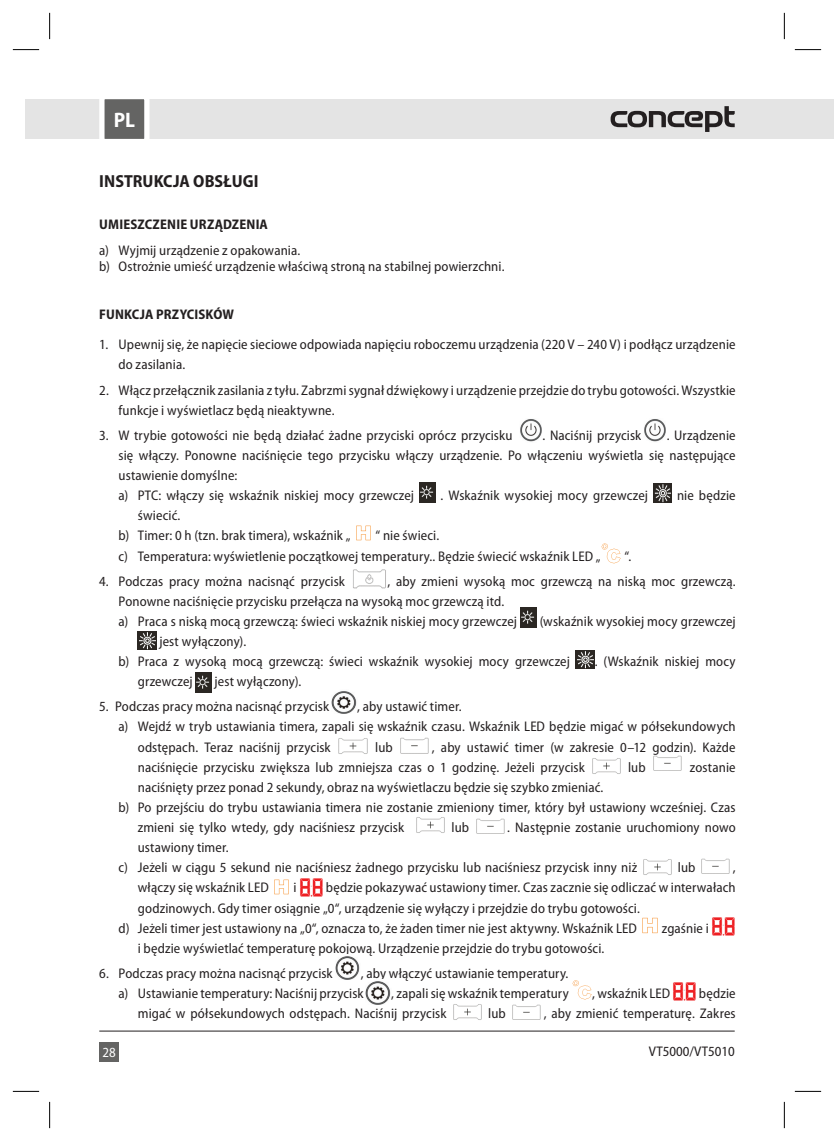
<style>
.page{position:relative;width:834px;height:1141px;background:#fff}
.page>*{position:absolute;margin:0;border:0;box-sizing:border-box;transform-origin:0 0}
.t1{font:700 semi-condensed 21px "Myriad Pro";color:#fff}
.t2{font:700 semi-condensed 17.5px "Myriad Pro";color:#231f20}
.t3{font:semi-condensed 14px/20.1px "Myriad Pro";letter-spacing:.01em;color:#231f20}
.t4{font:700 semi-condensed 14px "Myriad Pro";letter-spacing:.015em;color:#231f20}
.t5{font:semi-condensed 14px "Myriad Pro";color:#fff}
</style>
<div class="page">
<div style="left:784px;top:99px;width:49px;height:40px;background:#e4e4e4"></div>
<div style="left:25px;top:99px;width:759px;height:40px;background:#e4e4e4"></div>
<div style="left:99px;top:1042px;width:20px;height:20px;background:#646463"></div>
<svg style="left:833px;top:106px;width:1px;height:26px"></svg>
<svg style="left:610px;top:106px;width:124px;height:26px"></svg>
<svg style="left:99px;top:99px;width:51px;height:40px;background:#868686"></svg>
<hr style="left:99px;top:1031px;width:635px;height:1px;background:#231f20">
<img style="left:520px;top:419px;width:22px;height:23px">
<img style="left:644px;top:419px;width:22px;height:23px">
<img style="left:419px;top:482px;width:16px;height:20px">
<img style="left:653px;top:484px;width:18px;height:18px">
<img style="left:356px;top:525px;width:15px;height:16px">
<img style="left:601px;top:543px;width:20px;height:21px">
<img style="left:353px;top:570px;width:33px;height:18px">
<img style="left:520px;top:607px;width:16px;height:20px">
<img style="left:138px;top:631px;width:19px;height:18px">
<img style="left:575px;top:650px;width:19px;height:19px">
<img style="left:195px;top:672px;width:17px;height:20px">
<img style="left:332px;top:691px;width:25px;height:23px">
<img style="left:338px;top:738px;width:30px;height:16px">
<img style="left:400px;top:738px;width:29px;height:16px">
<img style="left:592px;top:758px;width:29px;height:16px">
<img style="left:653px;top:755px;width:29px;height:16px">
<img style="left:416px;top:817px;width:29px;height:16px">
<img style="left:476px;top:818px;width:29px;height:16px">
<img style="left:643px;top:859px;width:29px;height:16px">
<img style="left:701px;top:858px;width:29px;height:16px">
<img style="left:274px;top:879px;width:15px;height:16px">
<img style="left:300px;top:878px;width:23px;height:18px">
<img style="left:642px;top:917px;width:16px;height:17px">
<img style="left:712px;top:917px;width:23px;height:18px">
<img style="left:335px;top:956px;width:25px;height:23px">
<img style="left:366px;top:981px;width:25px;height:23px">
<img style="left:572px;top:980px;width:20px;height:20px">
<img style="left:673px;top:982px;width:23px;height:18px">
<img style="left:453px;top:1004px;width:29px;height:16px">
<img style="left:512px;top:1004px;width:29px;height:16px">
<svg style="left:13px;top:49px;width:26px;height:1px"></svg>
<svg style="left:794px;top:49px;width:27px;height:1px"></svg>
<svg style="left:13px;top:1091px;width:26px;height:1px"></svg>
<svg style="left:794px;top:1091px;width:27px;height:1px"></svg>
<svg style="left:49px;top:13px;width:1px;height:26px"></svg>
<svg style="left:49px;top:1102px;width:1px;height:26px"></svg>
<svg style="left:783px;top:13px;width:1px;height:26px"></svg>
<svg style="left:783px;top:1102px;width:1px;height:26px"></svg>
<h1 class="t1" style="left:114px;top:108px;width:23px">PL</h1>
<p class="t2" style="left:99px;top:171px;width:161px">INSTRUKCJA OBSŁUGI</p>
<p class="t4" style="left:99px;top:216px;width:170px">UMIESZCZENIE URZĄDZENIA</p>
<p class="t3" style="left:99px;top:242px;width:406px;line-height:16.1px">a) Wyjmij urządzenie z opakowania.<br>b) Ostrożnie umieść urządzenie właściwą stroną na stabilnej powierzchni.</p>
<p class="t4" style="left:99px;top:307px;width:136px">FUNKCJA PRZYCISKÓW</p>
<p class="t3" style="left:118px;top:335px;width:618px;text-indent:-19px">1. Upewnij się, że napięcie sieciowe odpowiada napięciu roboczemu urządzenia (220 V – 240 V) i podłącz urządzenie do zasilania.</p>
<p class="t3" style="left:118px;top:380px;width:618px;text-indent:-19px">2. Włącz przełącznik zasilania z tyłu. Zabrzmi sygnał dźwiękowy i urządzenie przejdzie do trybu gotowości. Wszystkie funkcje i wyświetlacz będą nieaktywne.</p>
<p class="t3" style="left:99px;top:425px;width:414px">3. W trybie gotowości nie będą działać żadne przyciski oprócz przycisku</p>
<p class="t3" style="left:542px;top:425px;width:100px">. Naciśnij przycisk</p>
<p class="t3" style="left:118px;top:425px;width:618px;text-indent:548px">. Urządzenie się włączy. Ponowne naciśnięcie tego przycisku włączy urządzenie. Po włączeniu wyświetla się następujące ustawienie domyślne:<br>a) PTC: włączy się wskaźnik niskiej mocy grzewczej</p>
<p class="t3" style="left:440px;top:486px;width:209px">. Wskaźnik wysokiej mocy grzewczej</p>
<p class="t3" style="left:677px;top:486px;width:60px">nie będzie</p>
<p class="t3" style="left:118px;top:506px;width:233px;text-indent:19px">świecić.<br>b) Timer: 0 h (tzn. brak timera), wskaźnik „</p>
<p class="t3" style="left:118px;top:526px;width:483px;text-indent:257px">“ nie świeci.<br>c) Temperatura: wyświetlenie początkowej temperatury.. Będzie świecić wskaźnik LED „</p>
<p class="t3" style="left:624px;top:546px;width:8px">“.</p>
<p class="t3" style="left:118px;top:571px;width:618px;text-indent:269px">, aby zmieni wysoką moc grzewczą na niską moc grzewczą.<br>Ponowne naciśnięcie przycisku przełącza na wysoką moc grzewczą itd.<br>a) Praca s niską mocą grzewczą: świeci wskaźnik niskiej mocy grzewczej</p>
<p class="t3" style="left:99px;top:571px;width:247px">4. Podczas pracy można nacisnąć przycisk</p>
<p class="t3" style="left:539px;top:611px;width:197px">(wskaźnik wysokiej mocy grzewczej</p>
<p class="t3" style="left:118px;top:632px;width:453px;text-indent:41px">jest wyłączony).<br>b) Praca z wysoką mocą grzewczą: świeci wskaźnik wysokiej mocy grzewczej</p>
<p class="t3" style="left:594px;top:652px;width:142px">. (Wskaźnik niskiej mocy</p>
<p class="t3" style="left:138px;top:672px;width:56px">grzewczej</p>
<p class="t3" style="left:214px;top:672px;width:88px">jest wyłączony).</p>
<p class="t3" style="left:99px;top:697px;width:231px">5. Podczas pracy można nacisnąć przycisk</p>
<p class="t3" style="left:357px;top:697px;width:106px">, aby ustawić timer.</p>
<p class="t3" style="left:118px;top:717px;width:618px">a) Wejdź w tryb ustawiania timera, zapali się wskaźnik czasu. Wskaźnik LED będzie migać w półsekundowych</p>
<p class="t3" style="left:138px;top:737px;width:194px">odstępach. Teraz naciśnij przycisk</p>
<p class="t3" style="left:375px;top:737px;width:19px">lub</p>
<p class="t3" style="left:138px;top:737px;width:599px;text-indent:294px">, aby ustawić timer (w zakresie 0–12 godzin). Każde naciśnięcie przycisku zwiększa lub zmniejsza czas o 1 godzinę. Jeżeli przycisk</p>
<p class="t3" style="left:628px;top:757px;width:19px">lub</p>
<p class="t3" style="left:689px;top:757px;width:47px">zostanie</p>
<p class="t3" style="left:138px;top:777px;width:467px">naciśnięty przez ponad 2 sekundy, obraz na wyświetlaczu będzie się szybko zmieniać.</p>
<p class="t3" style="left:118px;top:797px;width:618px">b) Po przejściu do trybu ustawiania timera nie zostanie zmieniony timer, który był ustawiony wcześniej. Czas</p>
<p class="t3" style="left:138px;top:818px;width:268px">zmieni się tylko wtedy, gdy naciśniesz przycisk</p>
<p class="t3" style="left:451px;top:818px;width:19px">lub</p>
<p class="t3" style="left:507px;top:818px;width:230px">. Następnie zostanie uruchomiony nowo</p>
<p class="t3" style="left:118px;top:838px;width:520px;text-indent:19px">ustawiony timer.<br>c) Jeżeli w ciągu 5 sekund nie naciśniesz żadnego przycisku lub naciśniesz przycisk inny niż</p>
<p class="t3" style="left:677px;top:858px;width:19px">lub</p>
<p class="t3" style="left:732px;top:858px;width:4px">,</p>
<p class="t3" style="left:138px;top:878px;width:132px">włączy się wskaźnik LED</p>
<p class="t3" style="left:293px;top:878px;width:5px">i</p>
<p class="t3" style="left:326px;top:878px;width:411px">będzie pokazywać ustawiony timer. Czas zacznie się odliczać w interwałach</p>
<p class="t3" style="left:138px;top:898px;width:503px">godzinowych. Gdy timer osiągnie „0“, urządzenie się wyłączy i przejdzie do trybu gotowości.</p>
<p class="t3" style="left:118px;top:918px;width:519px">d) Jeżeli timer jest ustawiony na „0“, oznacza to, że żaden timer nie jest aktywny. Wskaźnik LED</p>
<p class="t3" style="left:661px;top:918px;width:48px">zgaśnie i</p>
<p class="t3" style="left:138px;top:938px;width:468px">i będzie wyświetlać temperaturę pokojową. Urządzenie przejdzie do trybu gotowości.</p>
<p class="t3" style="left:99px;top:963px;width:235px">6. Podczas pracy można nacisnąć przycisk</p>
<p class="t3" style="left:118px;top:963px;width:451px;text-indent:242px">, aby włączyć ustawianie temperatury. a) Ustawianie temperatury: Naciśnij przycisk</p>
<p class="t3" style="left:391px;top:984px;width:179px">, zapali się wskaźnik temperatury</p>
<p class="t3" style="left:592px;top:984px;width:79px">, wskaźnik LED</p>
<p class="t3" style="left:698px;top:984px;width:38px">będzie</p>
<p class="t3" style="left:138px;top:1004px;width:310px">migać w półsekundowych odstępach. Naciśnij przycisk</p>
<p class="t3" style="left:488px;top:1004px;width:19px">lub</p>
<p class="t3" style="left:543px;top:1004px;width:193px">, aby zmienić temperaturę. Zakres</p>
<p class="t5" style="left:102px;top:1045px;width:15px">28</p>
<p class="t3" style="left:648px;top:1041px;width:87px">VT5000/VT5010</p>
</div>
